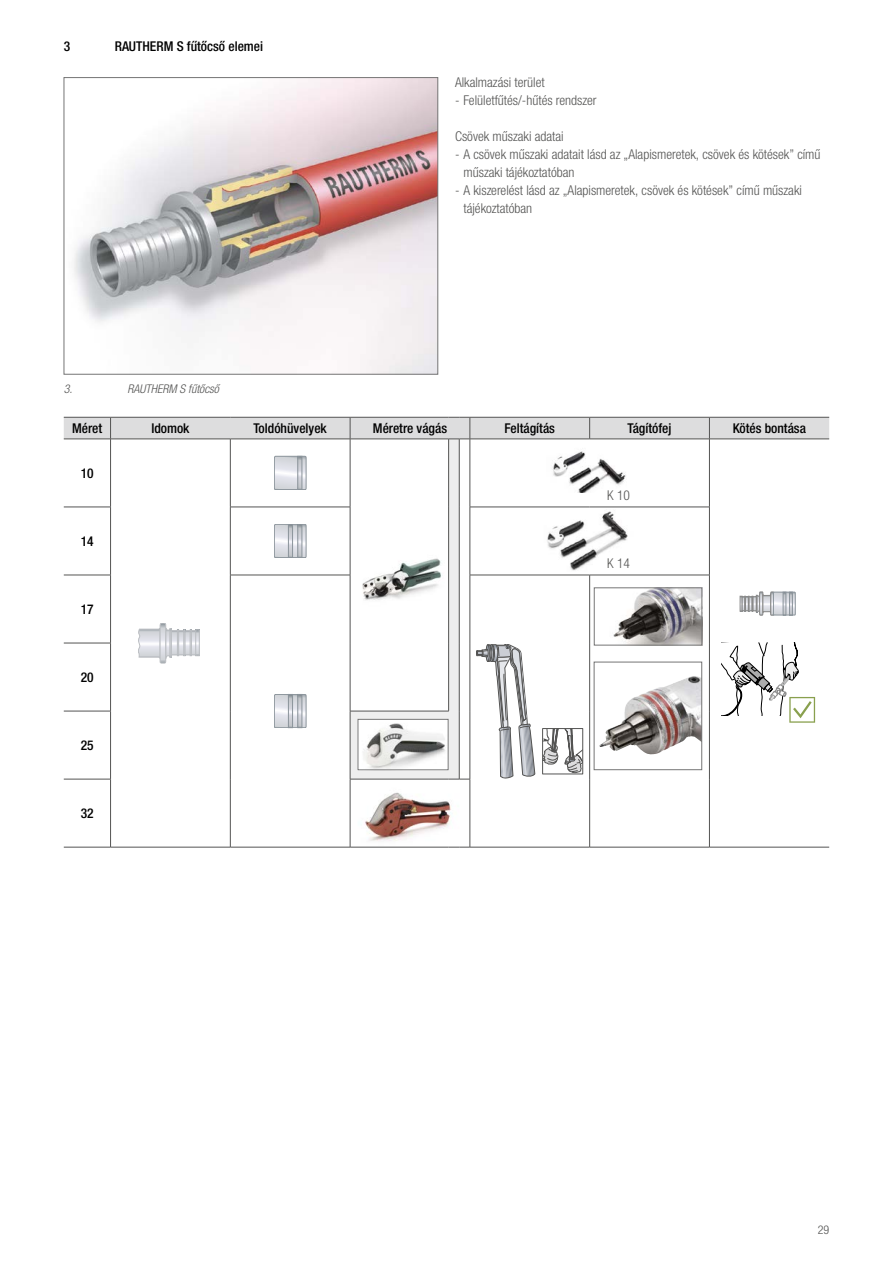
<style>
.page{position:relative;width:893px;height:1263px;background:#fff}
.page>*{position:absolute;margin:0;border:0;box-sizing:border-box;transform-origin:0 0}
.t1{font:300 condensed 13.5px/18px "Helvetica Neue LTW1 G";color:#545453}
.t2{font:500 condensed 13.5px "Helvetica Neue LTW1 G";color:#000}
.t3{font:italic 300 condensed 12px "Helvetica Neue LTW1 G";color:#545453}
.t4{font:300 condensed 12px "Helvetica Neue LTW1 G";color:#545453}
</style>
<div class="page">
<hr style="left:470px;top:779px;width:1px;height:68px;background:#545453">
<hr style="left:111px;top:847px;width:119px;height:1px;background:#545453">
<hr style="left:230px;top:847px;width:120px;height:1px;background:#545453">
<hr style="left:470px;top:847px;width:120px;height:1px;background:#545453">
<hr style="left:590px;top:847px;width:119px;height:1px;background:#545453">
<hr style="left:709px;top:847px;width:120px;height:1px;background:#545453">
<hr style="left:230px;top:779px;width:1px;height:68px;background:#545453">
<hr style="left:589px;top:779px;width:1px;height:68px;background:#545453">
<hr style="left:709px;top:779px;width:1px;height:68px;background:#545453">
<hr style="left:64px;top:847px;width:47px;height:1px;background:#545453">
<hr style="left:110px;top:779px;width:1px;height:68px;background:#545453">
<hr style="left:350px;top:779px;width:1px;height:68px;background:#545453">
<hr style="left:350px;top:847px;width:99px;height:1px;background:#545453">
<svg style="left:449px;top:847px;width:21px;height:1px"></svg>
<img style="left:74px;top:79px;width:362px;height:293px">
<div style="left:64px;top:77px;width:374px;height:297px;border:1px solid #757575"></div>
<svg style="left:64px;top:417px;width:765px;height:363px"></svg>
<img style="left:543px;top:510px;width:90px;height:61px">
<img style="left:599px;top:676px;width:101px;height:79px">
<div style="left:594px;top:662px;width:108px;height:108px;border:1px solid #757575"></div>
<img style="left:360px;top:721px;width:86px;height:47px">
<div style="left:358px;top:719px;width:90px;height:51px;border:1px solid #757575"></div>
<img style="left:365px;top:792px;width:86px;height:49px">
<img style="left:596px;top:590px;width:104px;height:53px">
<div style="left:594px;top:588px;width:108px;height:57px;border:1px solid #757575"></div>
<p class="t2" style="left:64px;top:38px;width:8px">3</p>
<p class="t2" style="left:115px;top:38px;width:150px">RAUTHERM S fűtőcső elemei</p>
<p class="t3" style="left:64px;top:382px;width:10px">3.</p>
<p class="t3" style="left:128px;top:382px;width:93px">RAUTHERM S fűtőcső</p>
<p class="t1" style="left:455px;top:73px;width:91px">Alkalmazási terület</p>
<p class="t1" style="left:455px;top:91px;width:143px">- Felületfűtés/-hűtés rendszer</p>
<p class="t1" style="left:455px;top:127px;width:110px">Csövek műszaki adatai</p>
<p class="t1" style="left:463px;top:145px;width:359px;text-indent:-9px">- A csövek műszaki adatait lásd az „Alapismeretek, csövek és kötések” című műszaki tájékoztatóban</p>
<p class="t1" style="left:463px;top:181px;width:340px;text-indent:-9px">- A kiszerelést lásd az „Alapismeretek, csövek és kötések” című műszaki tájékoztatóban</p>
<p class="t2" style="left:72px;top:420px;width:32px">Méret</p>
<p class="t2" style="left:151px;top:420px;width:40px">Idomok</p>
<p class="t2" style="left:254px;top:420px;width:75px">Toldóhüvelyek</p>
<p class="t2" style="left:373px;top:420px;width:76px">Méretre vágás</p>
<p class="t2" style="left:504px;top:420px;width:52px">Feltágítás</p>
<p class="t2" style="left:628px;top:420px;width:45px">Tágítófej</p>
<p class="t2" style="left:733px;top:420px;width:75px">Kötés bontása</p>
<p class="t2" style="left:81px;top:465px;width:14px">10</p>
<p class="t2" style="left:81px;top:533px;width:14px">14</p>
<p class="t2" style="left:81px;top:601px;width:14px">17</p>
<p class="t2" style="left:81px;top:669px;width:14px">20</p>
<p class="t2" style="left:81px;top:737px;width:14px">25</p>
<p class="t2" style="left:81px;top:805px;width:14px">32</p>
<p class="t1" style="left:607px;top:486px;width:24px">K 10</p>
<p class="t1" style="left:607px;top:554px;width:24px">K 14</p>
<p class="t4" style="left:818px;top:1222px;width:13px">29</p>
</div>
